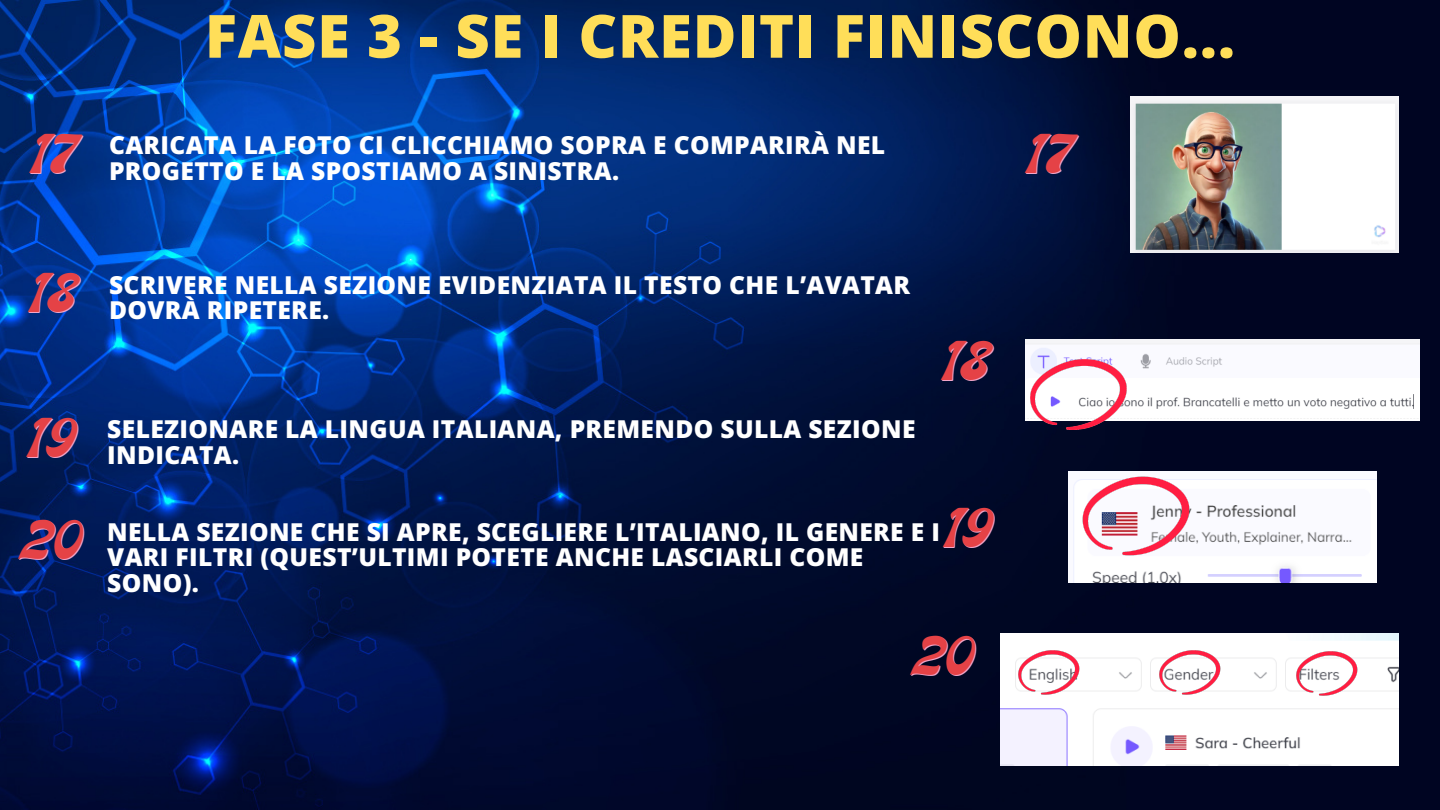
<style>
.page{position:relative;width:1440px;height:810px;background:#fff}
.page>*{position:absolute;margin:0;border:0;box-sizing:border-box;transform-origin:0 0}
.t1{font:800 59.6px "Open Sans";letter-spacing:.015em;color:#ffde59}
.t2{font:42.7px "Laries";color:#f3a6c9}
.t3{font:800 24.6px/25.5px "Open Sans";letter-spacing:.015em;color:#fff}
</style>
<div class="page">
<img style="left:0;top:0;width:1440px;height:810px">
<img style="left:1130px;top:97px;width:269px;height:156px">
<img style="left:1025px;top:339px;width:395px;height:81px">
<img style="left:1025px;top:355px;width:105px;height:81px">
<img style="left:1068px;top:472px;width:308px;height:111px">
<img style="left:1078px;top:472px;width:116px;height:90px">
<img style="left:1001px;top:634px;width:398px;height:132px">
<img style="left:1016px;top:648px;width:65px;height:51px">
<img style="left:1157px;top:648px;width:65px;height:51px">
<img style="left:1294px;top:649px;width:65px;height:51px">
<p class="t1" style="left:205px;top:-6px;width:1032px">FASE 3 - SE I CREDITI FINISCONO...</p>
<p class="t2" style="left:30px;top:142px;width:48px">17</p>
<p class="t3" style="left:109px;top:132px;width:778px">CARICATA LA FOTO CI CLICCHIAMO SOPRA E COMPARIRÀ NEL</p>
<p class="t3" style="left:109px;top:158px;width:512px">PROGETTO E LA SPOSTIAMO A SINISTRA.</p>
<p class="t2" style="left:1026px;top:142px;width:48px">17</p>
<p class="t2" style="left:29px;top:281px;width:51px">18</p>
<p class="t3" style="left:109px;top:272px;width:803px">SCRIVERE NELLA SEZIONE EVIDENZIATA IL TESTO CHE L’AVATAR</p>
<p class="t3" style="left:109px;top:297px;width:222px">DOVRÀ RIPETERE.</p>
<p class="t2" style="left:942px;top:349px;width:51px">18</p>
<p class="t2" style="left:28px;top:425px;width:50px">19</p>
<p class="t3" style="left:107px;top:416px;width:810px">SELEZIONARE LA LINGUA ITALIANA, PREMENDO SULLA SEZIONE</p>
<p class="t3" style="left:107px;top:442px;width:133px">INDICATA.</p>
<p class="t2" style="left:20px;top:528px;width:65px">20</p>
<p class="t2" style="left:944px;top:516px;width:50px">19</p>
<p class="t3" style="left:107px;top:518px;width:834px">NELLA SEZIONE CHE SI APRE, SCEGLIERE L’ITALIANO, IL GENERE E I</p>
<p class="t3" style="left:107px;top:544px;width:758px">VARI FILTRI (QUEST’ULTIMI POTETE ANCHE LASCIARLI COME<br>SONO).</p>
<p class="t2" style="left:912px;top:644px;width:65px">20</p>
</div>
